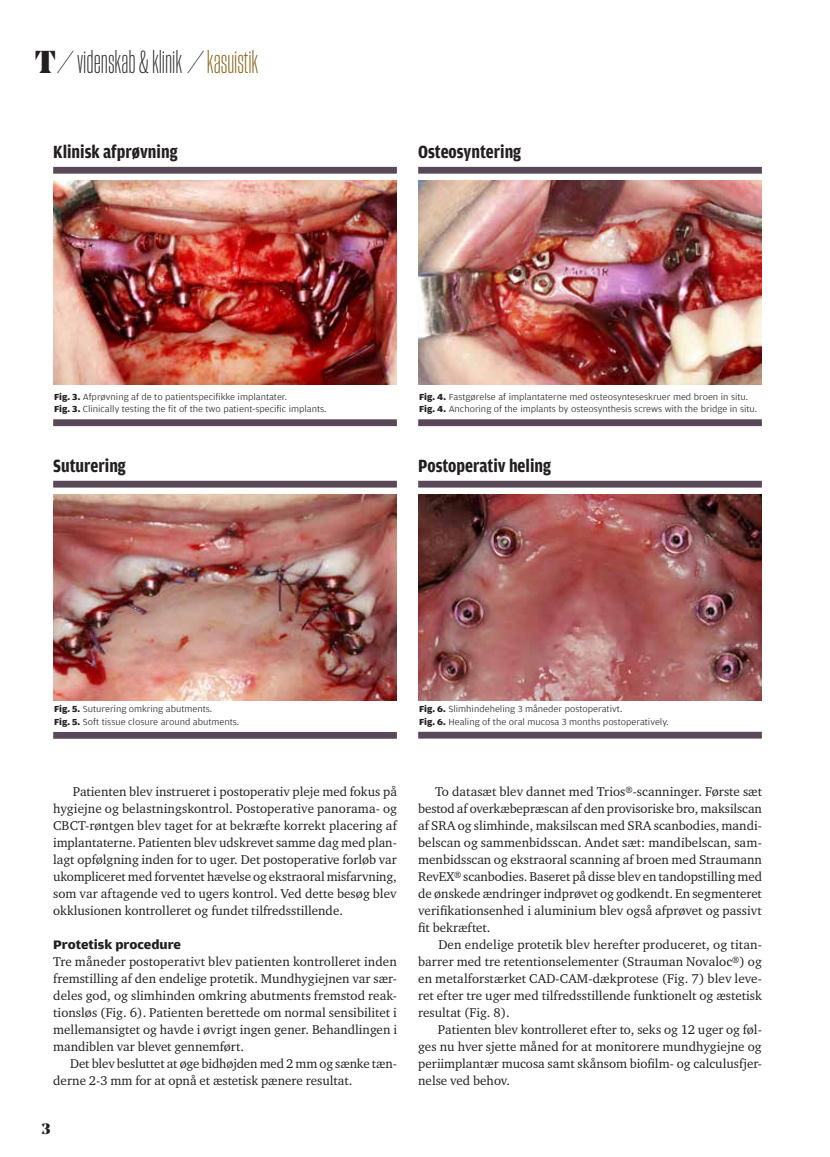
<style>
.page{position:relative;width:830px;height:1157px;background:#fff}
.page>*{position:absolute;margin:0;border:0;box-sizing:border-box;transform-origin:0 0}
.t1{font:31.5px "Sharp Grotesk Light 09";color:#231f20}
.t2{font:700 18.75px "Amplitude Condensed";color:#231f20}
.t3{font:900 15px "Noe Display";color:#231f20}
.t4{font:13.05px/17px "Charter ITC Std";color:#231f20;text-align:justify}
.t5{font:700 13.05px "Amplitude Wide";color:#231f20}
.t6{font:300 9.3px/12.5px "Amplitude Wide";color:#231f20}
.s1{font-family:"Noe Display";font-weight:900}
.s2{color:#7f5709}
.s3{font-weight:700}
</style>
<div class="page">
<svg style="left:53px;top:167px;width:343px;height:259px"></svg>
<img style="left:54px;top:180px;width:342px;height:205px">
<svg style="left:418px;top:167px;width:343px;height:259px"></svg>
<img style="left:418px;top:180px;width:343px;height:205px">
<svg style="left:53px;top:481px;width:343px;height:257px"></svg>
<img style="left:54px;top:494px;width:342px;height:206px">
<svg style="left:418px;top:481px;width:343px;height:257px"></svg>
<img style="left:418px;top:494px;width:343px;height:206px">
<h1 class="t1" style="left:35px;top:43px;width:224px"><span class="s1">T ∕</span> videnskab &amp; klinik <span class="s1">∕</span> <span class="s2">kasuistik</span></h1>
<h2 class="t2" style="left:53px;top:142px;width:126px">Klinisk afprøvning</h2>
<h2 class="t2" style="left:418px;top:142px;width:104px">Osteosyntering</h2>
<p class="t6" style="left:54px;top:390px;width:274px"><span class="s3">Fig. 3.</span> Afprøvning af de to patientspecifikke implantater.<br><span class="s3">Fig. 3.</span> Clinically testing the fit of the two patient-specific implants.</p>
<h2 class="t2" style="left:53px;top:456px;width:74px">Suturering</h2>
<p class="t6" style="left:419px;top:390px;width:339px"><span class="s3">Fig. 4.</span> Fastgørelse af implantaterne med osteosynteseskruer med broen in situ.<br><span class="s3">Fig. 4.</span> Anchoring of the implants by osteosynthesis screws with the bridge in situ.</p>
<h2 class="t2" style="left:418px;top:456px;width:134px">Postoperativ heling</h2>
<p class="t6" style="left:54px;top:703px;width:186px"><span class="s3">Fig. 5.</span> Suturering omkring abutments.<br><span class="s3">Fig. 5.</span> Soft tissue closure around abutments.</p>
<p class="t6" style="left:419px;top:703px;width:251px"><span class="s3">Fig. 6.</span> Slimhindeheling 3 måneder postoperativt.<br><span class="s3">Fig. 6.</span> Healing of the oral mucosa 3 months postoperatively.</p>
<p class="t4" style="left:53px;top:782px;width:345px;text-indent:20px">Patienten blev instrueret i postoperativ pleje med fokus på hygiejne og belastningskontrol. Postoperative panorama- og CBCT-røntgen blev taget for at bekræfte korrekt placering af implantaterne. Patienten blev udskrevet samme dag med plan&shy;lagt opfølgning inden for to uger. Det postoperative forløb var ukompliceret med forventet hævelse og ekstraoral misfarvning, som var aftagende ved to ugers kontrol. Ved dette besøg blev okklusionen kontrolleret og fundet tilfredsstillende.</p>
<p class="t5" style="left:53px;top:937px;width:129px">Protetisk procedure</p>
<p class="t4" style="left:53px;top:953px;width:345px">Tre måneder postoperativt blev patienten kontrolleret inden fremstilling af den endelige protetik. Mundhygiejnen var sær&shy;deles god, og slimhinden omkring abutments fremstod reak&shy;tionsløs (Fig. 6). Patienten berettede om normal sensibilitet i mellemansigtet og havde i øvrigt ingen gener. Behandlingen i mandiblen var blevet gennemført.</p>
<p class="t4" style="left:53px;top:1055px;width:345px;text-indent:17px">Det blev besluttet at øge bidhøjden med 2 mm og sænke tæn&shy;derne 2-3 mm for at opnå et æstetisk pænere resultat.</p>
<p class="t3" style="left:42px;top:1118px;width:11px">3</p>
<p class="t4" style="left:418px;top:782px;width:345px;text-indent:17px">To datasæt blev dannet med Trios®-scanninger. Første sæt bestod af overkæbepræscan af den provisoriske bro, maksilscan af SRA og slimhinde, maksilscan med SRA scanbodies, mandi&shy;belscan og sammenbidsscan. Andet sæt: mandibelscan, sam&shy;menbidsscan og ekstraoral scanning af broen med Straumann RevEX® scanbodies. Baseret på disse blev en tandopstilling med de ønskede ændringer indprøvet og godkendt. En segmenteret verifikationsenhed i aluminium blev også afprøvet og passivt fit bekræftet.</p>
<p class="t4" style="left:418px;top:936px;width:345px;text-indent:20px">Den endelige protetik blev herefter produceret, og titan&shy;barrer med tre retentionselementer (Strauman Novaloc®) og en metalforstærket CAD-CAM-dækprotese (Fig. 7) blev leve&shy;ret efter tre uger med tilfredsstillende funktionelt og æstetisk resultat (Fig. 8).</p>
<p class="t4" style="left:418px;top:1021px;width:345px;text-indent:20px">Patienten blev kontrolleret efter to, seks og 12 uger og føl&shy;ges nu hver sjette måned for at monitorere mundhygiejne og periimplantær mucosa samt skånsom biofilm- og calculusfjer&shy;nelse ved behov.</p>
</div>
